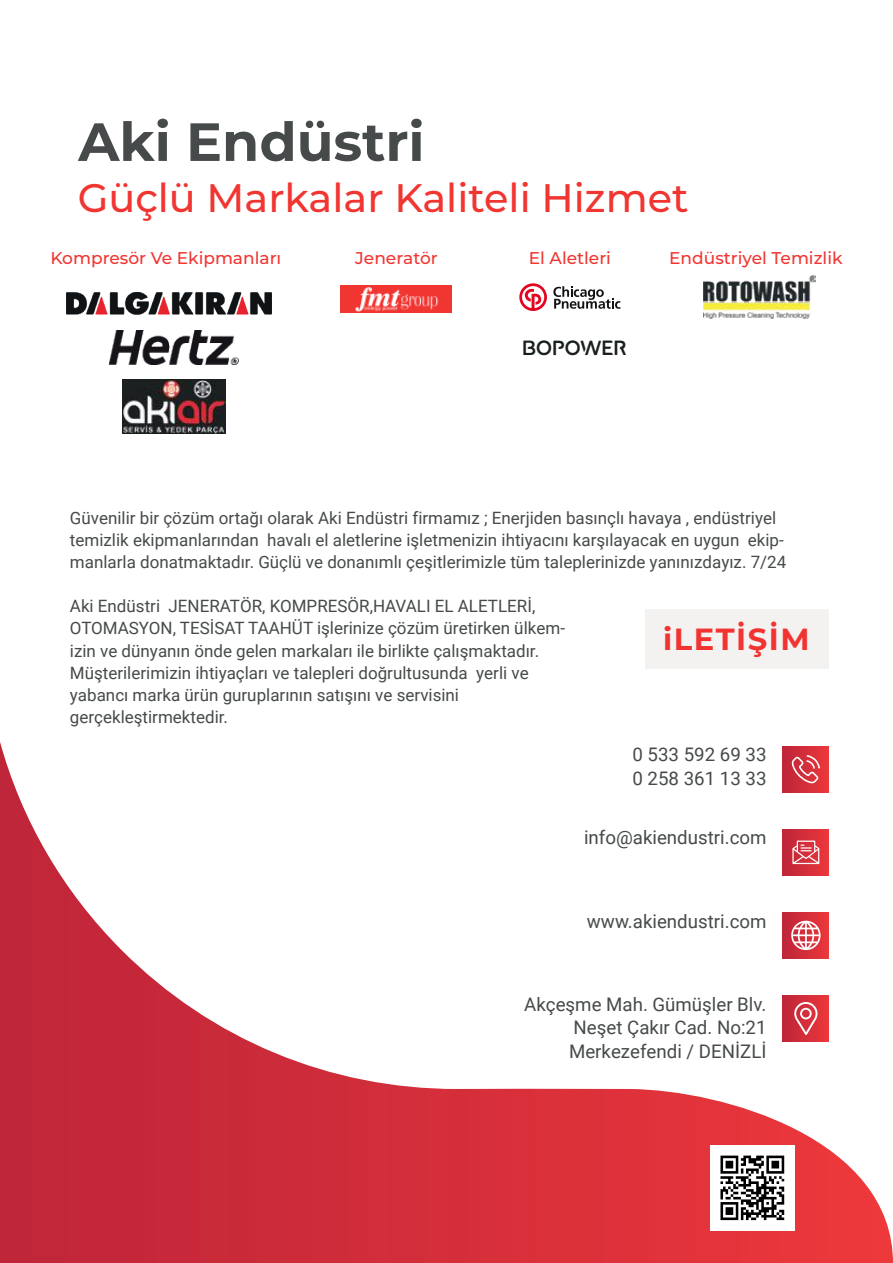
<style>
.page{position:relative;width:893px;height:1263px;background:#fff}
.page>*{position:absolute;margin:0;border:0;box-sizing:border-box;transform-origin:0 0}
.t1{font:700 53.7px "Montserrat";color:#464a4a}
.t2{font:500 39.75px "Montserrat";color:#f13531}
.t3{font:700 30.6px "Montserrat";letter-spacing:.05em;color:#f13431}
.t4{font:28.5px "Quitars";color:#191e1f}
.t5{font:18.75px/23.9px "Roboto";color:#464a4a;text-align:justify}
.t6{font:16.95px/22px "Roboto";color:#464a4a}
.t7{font:500 16.95px "Montserrat";color:#f13531}
</style>
<div class="page">
<div style="left:645px;top:609px;width:184px;height:60px;background:#f3f2f1"></div>
<svg style="left:0;top:742px;width:893px;height:521px"></svg>
<img style="left:710px;top:1145px;width:85px;height:85px">
<div style="left:340px;top:286px;width:112px;height:27px;background:#f13531"></div>
<img style="left:123px;top:379px;width:103px;height:55px">
<img style="left:66px;top:292px;width:205px;height:23px">
<img style="left:110px;top:330px;width:129px;height:34px">
<img style="left:355px;top:287px;width:84px;height:24px">
<svg style="left:553px;top:286px;width:67px;height:23px"></svg>
<svg style="left:519px;top:283px;width:28px;height:28px"></svg>
<img style="left:703px;top:276px;width:113px;height:42px">
<h1 class="t1" style="left:78px;top:103px;width:348px">Aki Endüstri</h1>
<h2 class="t2" style="left:78px;top:170px;width:612px">Güçlü Markalar Kaliteli Hizmet</h2>
<p class="t7" style="left:50px;top:247px;width:232px">Kompresör Ve Ekipmanları</p>
<p class="t7" style="left:355px;top:247px;width:84px">Jeneratör</p>
<p class="t7" style="left:529px;top:247px;width:84px">El Aletleri</p>
<p class="t7" style="left:669px;top:247px;width:175px">Endüstriyel Temizlik</p>
<h3 class="t4" style="left:522px;top:336px;width:106px">BOPOWER</h3>
<p class="t6" style="left:70px;top:506px;width:718px">Güvenilir bir çözüm ortağı olarak Aki Endüstri firmamız ; Enerjiden basınçlı havaya , endüstriyel temizlik ekipmanlarından havalı el aletlerine işletmenizin ihtiyacını karşılayacak en uygun ekip&shy;manlarla donatmaktadır. Güçlü ve donanımlı çeşitlerimizle tüm taleplerinizde yanınızdayız. 7/24</p>
<p class="t6" style="left:70px;top:595px;width:497px">Aki Endüstri JENERATÖR, KOMPRESÖR,HAVALI EL ALETLERİ, OTOMASYON, TESİSAT TAAHÜT işlerinize çözüm üretirken ülkem&shy;izin ve dünyanın önde gelen markaları ile birlikte çalışmaktadır.<br>Müşterilerimizin ihtiyaçları ve talepleri doğrultusunda yerli ve yabancı marka ürün guruplarının satışını ve servisini gerçekleştirmektedir.</p>
<h3 class="t3" style="left:663px;top:617px;width:148px">iLETİŞİM</h3>
<p class="t5" style="left:632px;top:742px;width:136px">0 533 592 69 33<br>0 258 361 13 33</p>
<p class="t5" style="left:584px;top:825px;width:184px">info@akiendustri.com</p>
<p class="t5" style="left:587px;top:908px;width:181px">www.akiendustri.com</p>
<p class="t5" style="left:569px;top:991px;width:199px;text-indent:-45px">Akçeşme Mah. Gümüşler Blv.<br>Neşet Çakır Cad. No:21<br>Merkezefendi / DENİZLİ</p>
</div>
